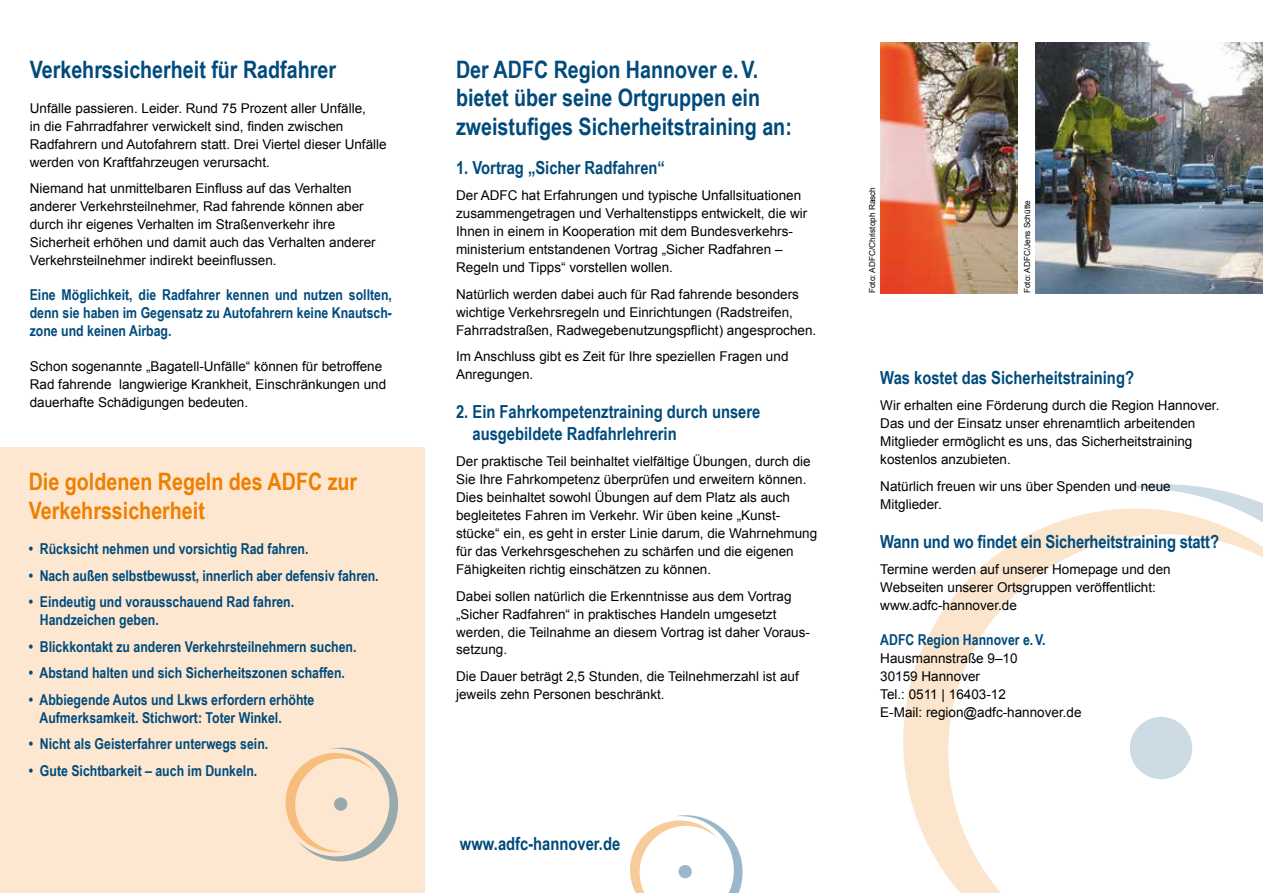
<style>
.page{position:relative;width:1263px;height:893px;background:#fff}
.page>*{position:absolute;margin:0;border:0;box-sizing:border-box;transform-origin:0 0}
.t1{font:700 24px/28.8px "Arial Narrow";color:#004b7c}
.t2{font:700 24px/28.8px "Arial Narrow";color:#ee7f00}
.t3{font:700 18px/21.6px "Arial Narrow";color:#004b7c}
.t4{font:700 15px/18px "Arial Narrow";color:#004b7c}
.t5{font:13.5px/18px "Arial";color:#000}
.t6{font:8.25px "Arial";color:#000}
</style>
<div class="page">
<svg style="left:903px;top:590px;width:56px;height:301px;fill:#fbe5cd"></svg>
<svg style="left:959px;top:484px;width:304px;height:409px"></svg>
<div style="left:1130px;top:717px;width:62px;height:62px;background:#cddbe5;border-radius:50%"></div>
<div style="left:0;top:447px;width:424px;height:446px;background:#fde7d0"></div>
<svg style="left:286px;top:748px;width:112px;height:113px"></svg>
<svg style="left:334px;top:797px;width:13px;height:14px"></svg>
<img style="left:880px;top:43px;width:138px;height:250px">
<img style="left:1035px;top:43px;width:228px;height:250px">
<svg style="left:630px;top:815px;width:112px;height:78px"></svg>
<div style="left:678px;top:865px;width:14px;height:13px;background:#9ab7cb;border-radius:50%"></div>
<h1 class="t1" style="left:30px;top:54px;width:308px">Verkehrssicherheit für Radfahrer</h1>
<p class="t5" style="left:30px;top:99px;width:358px">Unfälle passieren. Leider. Rund 75 Prozent aller Unfälle,<br>in die Fahrradfahrer verwickelt sind, finden zwischen Radfahrern und Autofahrern statt. Drei Viertel dieser Unfälle werden von Kraftfahrzeugen verursacht.</p>
<p class="t5" style="left:30px;top:179px;width:347px">Niemand hat unmittelbaren Einfluss auf das Verhalten anderer Verkehrsteilnehmer, Rad fahrende können aber durch ihr eigenes Verhalten im Straßenverkehr ihre Sicherheit erhöhen und damit auch das Verhalten anderer Verkehrsteilnehmer indirekt beeinflussen.</p>
<p class="t4" style="left:30px;top:285px;width:364px;text-align:justify">Eine Möglichkeit, die Radfahrer kennen und nutzen sollten, denn sie haben im Gegensatz zu Autofahrern keine Knautsch&shy;zone und keinen Airbag.</p>
<p class="t5" style="left:30px;top:357px;width:358px">Schon sogenannte „Bagatell-Unfälle“ können für betroffene<br>Rad fahrende langwierige Krankheit, Einschränkungen und dauerhafte Schädigungen bedeuten.</p>
<h1 class="t2" style="left:29px;top:466px;width:330px">Die goldenen Regeln des ADFC zur<br>Verkehrssicherheit</h1>
<p class="t4" style="left:29px;top:539px;width:281px">• Rücksicht nehmen und vorsichtig Rad fahren.</p>
<p class="t4" style="left:29px;top:565px;width:351px">• Nach außen selbstbewusst, innerlich aber defensiv fahren.</p>
<p class="t4" style="left:40px;top:592px;width:256px;text-indent:-11px">• Eindeutig und vorausschauend Rad fahren.<br>Handzeichen geben.</p>
<p class="t4" style="left:29px;top:636px;width:329px">• Blickkontakt zu anderen Verkehrsteilnehmern suchen.</p>
<p class="t4" style="left:29px;top:663px;width:318px">• Abstand halten und sich Sicherheitszonen schaffen.</p>
<p class="t4" style="left:39px;top:689px;width:276px;text-indent:-11px">• Abbiegende Autos und Lkws erfordern erhöhte -Aufmerksamkeit. Stichwort: Toter Winkel.</p>
<p class="t4" style="left:29px;top:734px;width:241px">• Nicht als Geisterfahrer unterwegs sein.</p>
<p class="t4" style="left:29px;top:760px;width:230px">• Gute Sichtbarkeit – auch im Dunkeln.</p>
<h1 class="t1" style="left:456px;top:54px;width:337px">Der ADFC Region Hannover e.V. bietet über seine Ortgruppen ein -zweistufiges Sicherheitstraining an:</h1>
<h2 class="t3" style="left:456px;top:156px;width:210px">1. Vortrag „Sicher Radfahren“</h2>
<p class="t5" style="left:456px;top:187px;width:353px">Der ADFC hat Erfahrungen und typische Unfallsituationen zusammengetragen und Verhaltenstipps entwickelt, die wir Ihnen in einem in Kooperation mit dem Bundesverkehrs&shy;ministerium entstandenen Vortrag „Sicher Radfahren – Regeln und Tipps“ vorstellen wollen.</p>
<p class="t5" style="left:456px;top:285px;width:362px">Natürlich werden dabei auch für Rad fahrende besonders wichtige Verkehrsregeln und Einrichtungen (Radstreifen,<br>Fahrradstraßen, Radwegebenutzungspflicht) angesprochen.</p>
<p class="t5" style="left:456px;top:348px;width:334px">Im Anschluss gibt es Zeit für Ihre speziellen Fragen und<br>Anregungen.</p>
<h2 class="t3" style="left:472px;top:400px;width:289px;text-indent:-16px">2. Ein Fahrkompetenztraining durch unsere ausgebildete Radfahrlehrerin</h2>
<p class="t5" style="left:456px;top:452px;width:363px">Der praktische Teil beinhaltet vielfältige Übungen, durch die Sie Ihre Fahrkompetenz überprüfen und erweitern können.<br>Dies beinhaltet sowohl Übungen auf dem Platz als auch begleitetes Fahren im Verkehr. Wir üben keine „Kunst&shy;stücke“ ein, es geht in erster Linie darum, die Wahrnehmung für das Verkehrsgeschehen zu schärfen und die eigenen Fähigkeiten richtig einschätzen zu können.</p>
<p class="t5" style="left:456px;top:587px;width:355px">Dabei sollen natürlich die Erkenntnisse aus dem Vortrag „Sicher Radfahren“ in praktisches Handeln umgesetzt werden, die Teilnahme an diesem Vortrag ist daher Voraus&shy;setzung.</p>
<p class="t5" style="left:456px;top:667px;width:344px">Die Dauer beträgt 2,5 Stunden, die Teilnehmerzahl ist auf jeweils zehn Personen beschränkt.</p>
<h2 class="t3" style="left:460px;top:831px;width:162px">www.adfc-hannover.de</h2>
<p class="t6" style="left:867px;top:293px;width:108px;rotate:-90deg">Foto: ADFC/Christoph Rasch</p>
<p class="t6" style="left:1022px;top:293px;width:95px;rotate:-90deg">Foto: ADFC/Jens Schütte</p>
<h2 class="t3" style="left:880px;top:366px;width:255px">Was kostet das Sicherheitstraining?</h2>
<p class="t5" style="left:880px;top:397px;width:341px">Wir erhalten eine Förderung durch die Region Hannover.<br>Das und der Einsatz unser ehrenamtlich arbeitenden Mitglieder ermöglicht es uns, das Sicherheitstraining kostenlos anzubieten.</p>
<p class="t5" style="left:880px;top:477px;width:292px">Natürlich freuen wir uns über Spenden und neue<br>Mitglieder.</p>
<h2 class="t3" style="left:880px;top:529px;width:340px">Wann und wo findet ein Sicherheitstraining statt?</h2>
<p class="t5" style="left:880px;top:560px;width:292px">Termine werden auf unserer Homepage und den<br>Webseiten unserer Ortsgruppen veröffentlicht: www.adfc-hannover.de</p>
<p class="t4" style="left:880px;top:630px;width:167px">ADFC Region Hannover e.V.</p>
<p class="t5" style="left:880px;top:649px;width:203px">Hausmannstraße 9–10<br>30159 Hannover<br>Tel.: 0511 | 16403-12<br>E-Mail: region@adfc-hannover.de</p>
</div>
